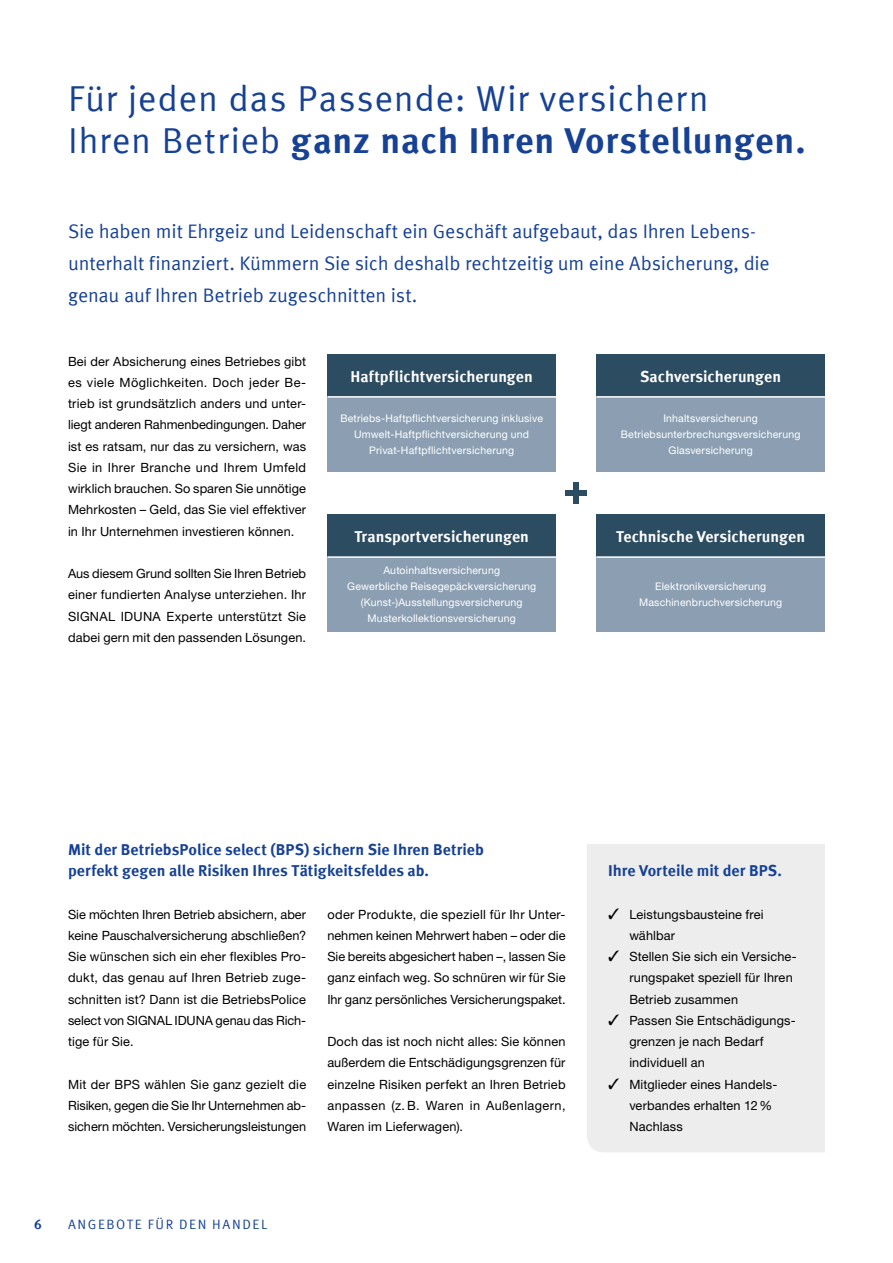
<style>
.page{position:relative;width:893px;height:1263px;background:#fff}
.page>*{position:absolute;margin:0;border:0;box-sizing:border-box;transform-origin:0 0}
.t1{font:700 36px "Meta Offc Pro";letter-spacing:.02em;color:#164194}
.t2{font:36px "Meta Offc Pro Norm";letter-spacing:.015em;color:#164194}
.t3{font:19.5px/32px "Meta Offc Pro Norm";letter-spacing:-.01em;color:#164194}
.t4{font:700 15.75px/21.3px "Meta Offc Pro";color:#164194}
.t5{font:700 15.75px "Meta Offc Pro";color:#fff}
.t6{font:13.5px "Meta Offc Pro Norm";letter-spacing:.115em;color:#164194}
.t7{font:700 13.5px "Meta Offc Pro";color:#164194}
.t8{font:12.75px/21.3px "Helvetica Neue LTW1 G";letter-spacing:.01em;color:#000;text-align:justify}
.t9{font:10.5px/15.9px "Helvetica Neue LTW1 G";letter-spacing:.02em;color:#fff;text-align:center}
.s1{font-family:"Meta Offc Pro Norm";font-weight:400}
</style>
<div class="page">
<div style="left:587px;top:844px;width:238px;height:308px;background:#ededed"></div>
<div style="left:327px;top:396px;width:229px;height:76px;background:#8c9fb2"></div>
<div style="left:596px;top:396px;width:229px;height:76px;background:#8c9fb2"></div>
<div style="left:596px;top:557px;width:229px;height:74px;background:#8c9fb2"></div>
<div style="left:327px;top:557px;width:229px;height:74px;background:#8c9fb2"></div>
<div style="left:327px;top:354px;width:229px;height:43px;background:#2c4c61"></div>
<div style="left:596px;top:354px;width:229px;height:43px;background:#2c4c61"></div>
<div style="left:596px;top:514px;width:229px;height:43px;background:#2c4c61"></div>
<div style="left:327px;top:514px;width:229px;height:43px;background:#2c4c61"></div>
<div style="left:573px;top:483px;width:6px;height:21px;background:#2c4c61"></div>
<div style="left:566px;top:491px;width:21px;height:5px;background:#2c4c61"></div>
<hr style="left:327px;top:556px;width:229px;height:2px;background:#fff">
<hr style="left:596px;top:556px;width:229px;height:2px;background:#fff">
<hr style="left:327px;top:396px;width:229px;height:2px;background:#fff">
<hr style="left:596px;top:396px;width:229px;height:2px;background:#fff">
<h1 class="t2" style="left:68px;top:71px;width:642px">Für jeden das Passende: Wir versichern</h1>
<h1 class="t1" style="left:68px;top:112px;width:739px"><span class="s1">Ihren Betrieb</span> ganz nach Ihren Vorstellungen.</h1>
<h2 class="t3" style="left:68px;top:214px;width:703px">Sie haben mit Ehrgeiz und Leidenschaft ein Geschäft aufgebaut, das Ihren Lebens&shy;unterhalt finanziert. Kümmern Sie sich deshalb rechtzeitig um eine Absicherung, die genau auf Ihren Betrieb zugeschnitten ist.</h2>
<p class="t8" style="left:68px;top:350px;width:240px">Bei der Absicherung eines Betriebes gibt es viele Möglichkeiten. Doch jeder Be&shy;trieb ist grundsätzlich anders und unter&shy;liegt anderen Rahmenbedingungen. Daher ist es ratsam, nur das zu versichern, was Sie in Ihrer Branche und Ihrem Umfeld wirklich brauchen. So sparen Sie unnötige Mehrkosten – Geld, das Sie viel effektiver in Ihr Unternehmen investieren können.</p>
<p class="t8" style="left:68px;top:563px;width:240px">Aus diesem Grund sollten Sie Ihren Betrieb einer fundierten Analyse unterziehen. Ihr SIGNAL IDUNA Experte unterstützt Sie dabei gern mit den passenden Lösungen.</p>
<p class="t5" style="left:350px;top:364px;width:184px">Haftpflichtversicherungen</p>
<p class="t5" style="left:640px;top:364px;width:143px">Sachversicherungen</p>
<p class="t9" style="left:340px;top:410px;width:204px">Betriebs-Haftpflichtversicherung inklusive<br>Umwelt-Haftpflichtversicherung und<br>Privat-Haftpflichtversicherung</p>
<p class="t9" style="left:621px;top:410px;width:181px">Inhaltsversicherung<br>Betriebsunterbrechungsversicherung<br>Glasversicherung</p>
<p class="t5" style="left:354px;top:524px;width:176px">Transportversicherungen</p>
<p class="t5" style="left:616px;top:524px;width:190px">Technische Versicherungen</p>
<p class="t9" style="left:347px;top:562px;width:190px">Autoinhaltsversicherung<br>Gewerbliche Reisegepäckversicherung (Kunst-)Ausstellungsversicherung Musterkollektionsversicherung</p>
<p class="t9" style="left:639px;top:578px;width:145px">Elektronikversicherung<br>Maschinenbruchversicherung</p>
<p class="t4" style="left:68px;top:838px;width:417px">Mit der BetriebsPolice select (BPS) sichern Sie Ihren Betrieb perfekt gegen alle Risiken Ihres Tätigkeitsfeldes ab.</p>
<p class="t8" style="left:68px;top:903px;width:240px">Sie möchten Ihren Betrieb absichern, aber keine Pauschalversicherung abschließen?<br>Sie wünschen sich ein eher flexibles Pro&shy;dukt, das genau auf Ihren Betrieb zuge&shy;schnitten ist? Dann ist die BetriebsPolice select von SIGNAL IDUNA genau das Rich&shy;tige für Sie.</p>
<p class="t8" style="left:68px;top:1073px;width:240px">Mit der BPS wählen Sie ganz gezielt die Risiken, gegen die Sie Ihr Unternehmen ab&shy;sichern möchten. Versicherungsleistungen</p>
<p class="t8" style="left:327px;top:903px;width:240px">oder Produkte, die speziell für Ihr Unter&shy;nehmen keinen Mehrwert haben – oder die Sie bereits abgesichert haben –, lassen Sie ganz einfach weg. So schnüren wir für Sie Ihr ganz persönliches Versicherungspaket.</p>
<p class="t8" style="left:327px;top:1031px;width:240px">Doch das ist noch nicht alles: Sie können außerdem die Entschädigungsgrenzen für einzelne Risiken perfekt an Ihren Betrieb anpassen (z.B. Waren in Außenlagern, Waren im Lieferwagen).</p>
<p class="t7" style="left:34px;top:1214px;width:9px">6</p>
<p class="t6" style="left:68px;top:1214px;width:201px">ANGEBOTE FÜR DEN HANDEL</p>
<p class="t4" style="left:608px;top:859px;width:175px">Ihre Vorteile mit der BPS.</p>
<p class="t8" style="left:629px;top:903px;width:136px;text-indent:-21px">✓ Leistungsbausteine frei wählbar</p>
<p class="t8" style="left:629px;top:946px;width:169px;text-align:left;text-indent:-21px">✓ Stellen Sie sich ein Versiche&shy;rungspaket speziell für Ihren<br>Betrieb zusammen</p>
<p class="t8" style="left:629px;top:1009px;width:168px;text-align:left;text-indent:-21px">✓ Passen Sie Entschädigungs&shy;grenzen je nach Bedarf individuell an</p>
<p class="t8" style="left:629px;top:1073px;width:150px;text-align:left;text-indent:-21px">✓ Mitglieder eines Handels&shy;verbandes erhalten 12%<br>Nachlass</p>
</div>
